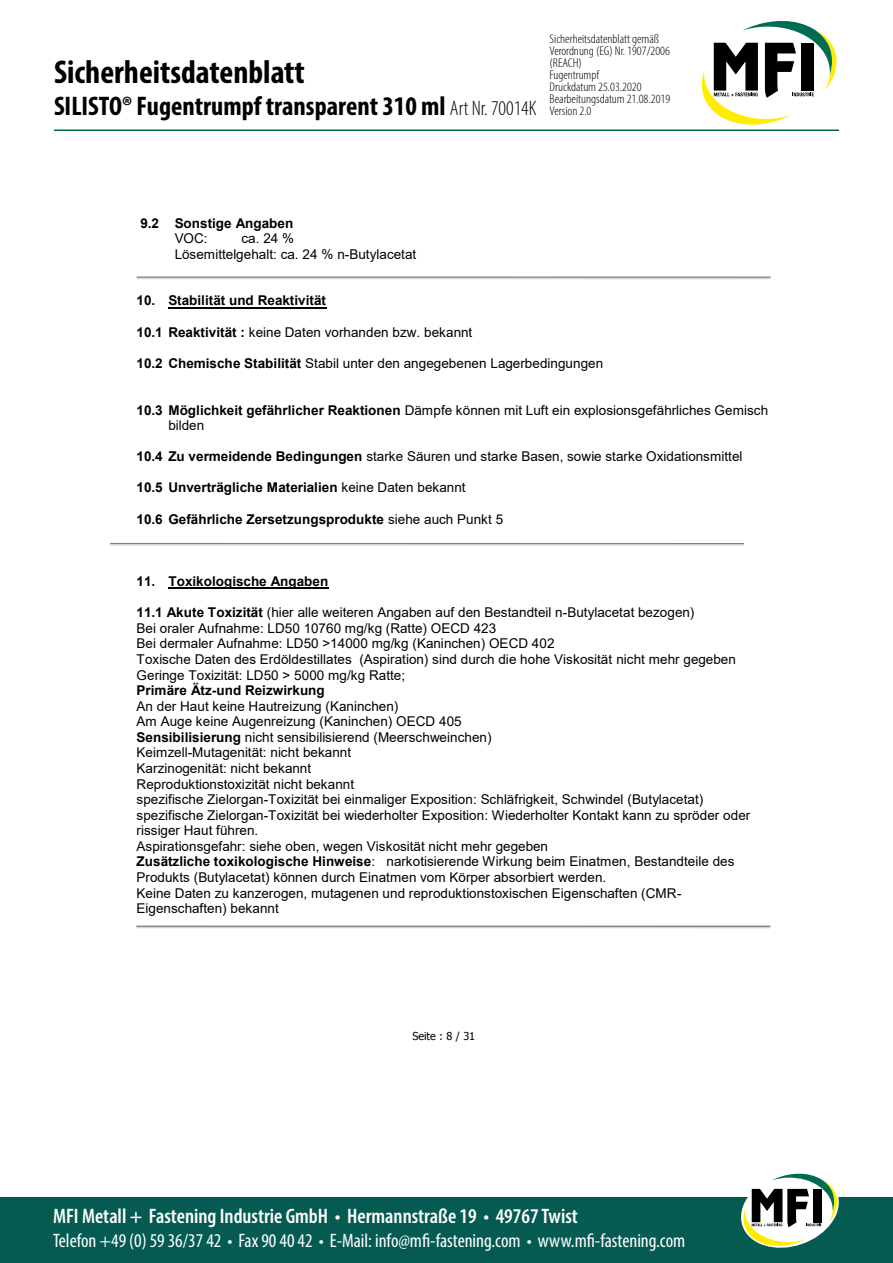
<style>
.page{position:relative;width:893px;height:1263px;background:#fff}
.page>*{position:absolute;margin:0;border:0;box-sizing:border-box;transform-origin:0 0}
.t1{font:700 condensed 33px "Myriad Pro";color:#000}
.t2{font:700 condensed 27px "Myriad Pro";color:#000}
.t3{font:600 condensed 21px "Myriad Pro";color:#fff}
.t4{font:condensed 19.5px "Myriad Pro";color:#fff}
.t5{font:13.5px/15.6px "Arial";color:#000}
.t6{font:700 13.5px "Arial";color:#000}
.t7{font:300 condensed 12.75px/12px "Myriad Pro";color:#000;scale:1.06 1}
.t8{font:10.95px "Tahoma";letter-spacing:-.005em;color:#000}
.s1{font-weight:300;font-size:21px}
.s2{font-weight:700}
.s3{font-weight:400}
</style>
<div class="page">
<hr style="left:54px;top:129px;width:785px;height:2px;background:#00664b">
<svg style="left:702px;top:20px;width:135px;height:105px"></svg>
<div style="left:0;top:1197px;width:893px;height:66px;background:#055b52"></div>
<svg style="left:741px;top:1173px;width:98px;height:75px"></svg>
<hr style="left:168px;top:307px;width:158px;height:1px;background:#000">
<hr style="left:168px;top:587px;width:160px;height:2px;background:#000">
<hr style="left:137px;top:276px;width:634px;height:2px;background:#808080">
<hr style="left:137px;top:278px;width:634px;height:1px;background:#d4d4d4">
<hr style="left:110px;top:543px;width:634px;height:1px;background:#808080">
<hr style="left:110px;top:544px;width:634px;height:2px;background:#d4d4d4">
<hr style="left:136px;top:925px;width:634px;height:2px;background:#808080">
<hr style="left:136px;top:927px;width:634px;height:1px;background:#d4d4d4">
<h1 class="t1" style="left:54px;top:51px;width:252px">Sicherheitsdatenblatt</h1>
<h2 class="t2" style="left:54px;top:89px;width:484px">SILISTO® Fugentrumpf transparent 310 ml <span class="s1">Art Nr. 70014K</span></h2>
<p class="t6" style="left:137px;top:107px;width:150px">Erstellt am: 12.09.2012</p>
<p class="t7" style="left:550px;top:33px;width:115px">Sicherheitsdatenblatt gemäß<br>Verordnung (EG) Nr. 1907/2006 (REACH)<br>Fugentrumpf<br>Druckdatum 25.03.2020<br>Bearbeitungsdatum 21.08.2019<br>Version 2.0</p>
<p class="t6" style="left:140px;top:213px;width:154px">9.2 Sonstige Angaben</p>
<p class="t5" style="left:175px;top:231px;width:34px">VOC:</p>
<p class="t5" style="left:175px;top:231px;width:243px;text-indent:67px">ca. 24 %<br>Lösemittelgehalt: ca. 24 % n-Butylacetat</p>
<p class="t6" style="left:137px;top:291px;width:191px">10. Stabilität und Reaktivität</p>
<p class="t5" style="left:137px;top:324px;width:337px"><span class="s2">10.1 Reaktivität :</span> keine Daten vorhanden bzw. bekannt</p>
<p class="t5" style="left:137px;top:355px;width:468px"><span class="s2">10.2 Chemische Stabilität</span> Stabil unter den angegebenen Lagerbedingungen</p>
<p class="t5" style="left:168px;top:402px;width:601px;text-indent:-32px"><span class="s2">10.3 Möglichkeit gefährlicher Reaktionen</span> Dämpfe können mit Luft ein explosionsgefährliches Gemisch bilden</p>
<p class="t5" style="left:137px;top:448px;width:607px"><span class="s2">10.4 Zu vermeidende Bedingungen</span> starke Säuren und starke Basen, sowie starke Oxidationsmittel</p>
<p class="t6" style="left:137px;top:478px;width:331px">10.5 Unverträgliche Materialien <span class="s3">keine Daten bekannt</span></p>
<p class="t6" style="left:137px;top:509px;width:368px">10.6 Gefährliche Zersetzungsprodukte <span class="s3">siehe auch Punkt 5</span></p>
<p class="t6" style="left:137px;top:572px;width:193px">11. Toxikologische Angaben</p>
<p class="t5" style="left:137px;top:604px;width:601px"><span class="s2">11.1 Akute Toxizität</span> (hier alle weiteren Angaben auf den Bestandteil n-Butylacetat bezogen)<br>Bei oraler Aufnahme: LD50 10760 mg/kg (Ratte) OECD 423<br>Bei dermaler Aufnahme: LD50 &gt;14000 mg/kg (Kaninchen) OECD 402<br>Toxische Daten des Erdöldestillates (Aspiration) sind durch die hohe Viskosität nicht mehr gegeben Geringe Toxizität: LD50 &gt; 5000 mg/kg Ratte;</p>
<p class="t6" style="left:137px;top:681px;width:190px">Primäre Ätz-und Reizwirkung</p>
<p class="t5" style="left:137px;top:698px;width:615px">An der Haut keine Hautreizung (Kaninchen)<br>Am Auge keine Augenreizung (Kaninchen) OECD 405<br><span class="s2">Sensibilisierung</span> nicht sensibilisierend (Meerschweinchen)<br>Keimzell-Mutagenität: nicht bekannt<br>Karzinogenität: nicht bekannt<br>Reproduktionstoxizität nicht bekannt<br>spezifische Zielorgan-Toxizität bei einmaliger Exposition: Schläfrigkeit, Schwindel (Butylacetat) spezifische Zielorgan-Toxizität bei wiederholter Exposition: Wiederholter Kontakt kann zu spröder oder rissiger Haut führen.<br>Aspirationsgefahr: siehe oben, wegen Viskosität nicht mehr gegeben<br><span class="s2">Zusätzliche toxikologische Hinweise</span>: narkotisierende Wirkung beim Einatmen, Bestandteile des Produkts (Butylacetat) können durch Einatmen vom Körper absorbiert werden.<br>Keine Daten zu kanzerogen, mutagenen und reproduktionstoxischen Eigenschaften (CMR-Eigenschaften) bekannt</p>
<p class="t8" style="left:412px;top:1028px;width:64px">Seite : 8 / 31</p>
<h3 class="t3" style="left:53px;top:1203px;width:526px">MFI Metall + Fastening Industrie GmbH • Hermannstraße 19 • 49767 Twist</h3>
<h3 class="t4" style="left:53px;top:1228px;width:634px">Telefon +49 (0) 59 36/37 42 • Fax 90 40 42 • E-Mail: info@mfi-fastening.com • www.mfi-fastening.com</h3>
</div>
